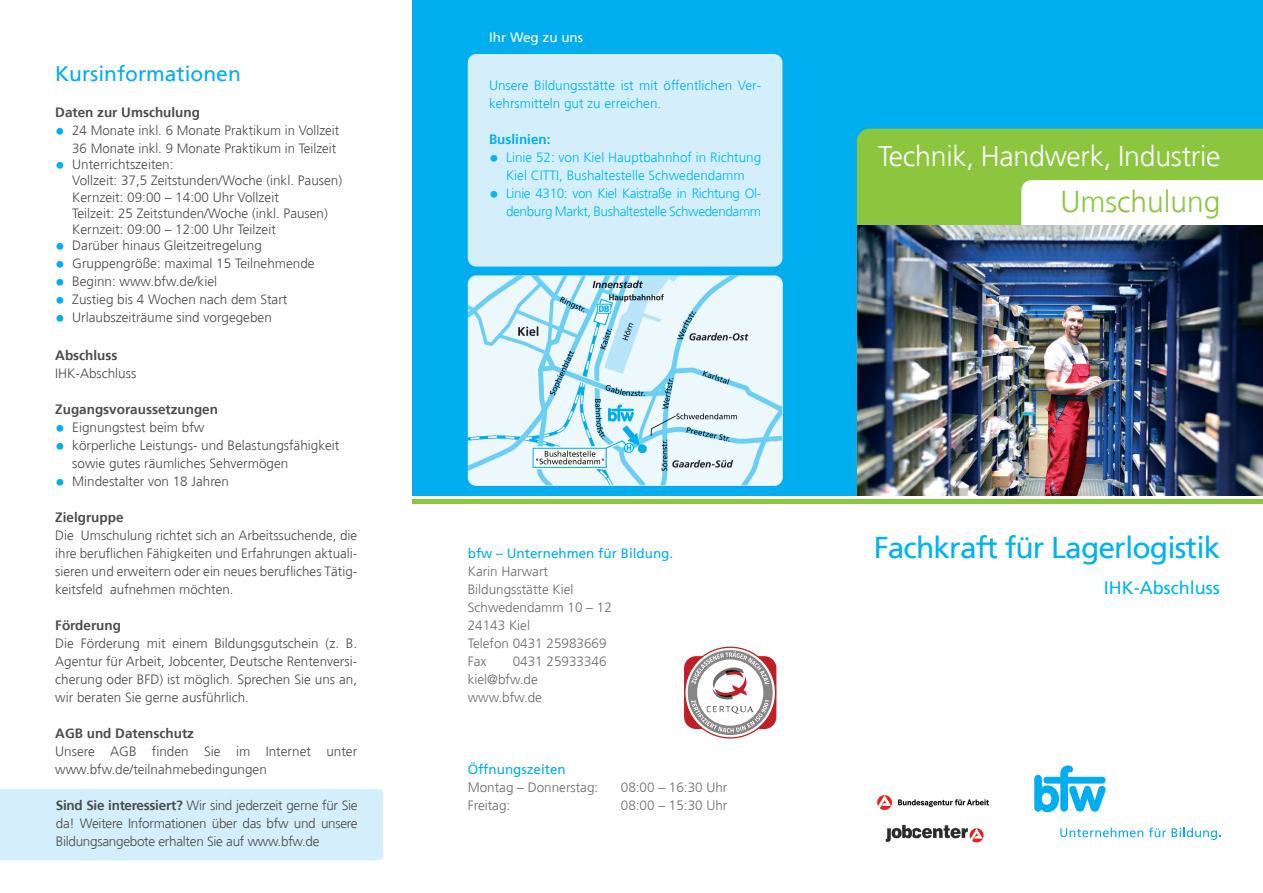
<style>
.page{position:relative;width:1263px;height:893px;background:#fff}
.page>*{position:absolute;margin:0;border:0;box-sizing:border-box;transform-origin:0 0}
.Minihead{font:30px "Frutiger";letter-spacing:-.03em;color:#00b3ef}
.Teaser{font:300 30px "Frutiger";color:#8bc63e}
.Teaser-2{font:300 28.5px "Frutiger";letter-spacing:-.01em;color:#fff}
.t1{font:21px "Frutiger";color:#00aeef}
.Minihead-2{font:18px "Frutiger";color:#00b3ef}
._04_Fliesstext{font:300 13.5px/18px "Frutiger";color:#4b4c4d}
.Minihead-3{font:300 13.5px "Frutiger";color:#6c6d70}
.t2{font:300 13.5px/18px "Frutiger";letter-spacing:-.025em;color:#00b6f0;text-align:right}
.Bold{font:700 13.5px "Frutiger";color:#4b4c4d}
.t3{font:300 13.5px/18px "Frutiger";color:#00b6f0;text-align:center}
.t4{font:300 13.5px/18px "Frutiger";color:#00aeef}
.Minihead-4{font:13.5px "Frutiger";color:#00aeef}
.t5{font:13.5px "Frutiger";color:#fff}
.t6{font:700 13.5px "Frutiger";color:#00aeef}
._04_Fliesstext-2{font:700 13.5px "Frutiger";color:#4b4c4d}
.s1{font-weight:700;font-size:19.5px;color:#00aeef}
.s2{font-weight:700}
.s3{font-weight:700;font-size:19.5px}
</style>
<div class="page">
<svg style="left:1034px;top:765px;width:71px;height:47px"></svg>
<svg style="left:1060px;top:827px;width:160px;height:13px"></svg>
<div style="left:412px;top:0;width:851px;height:495px;background:#00aeef"></div>
<div style="left:857px;top:129px;width:406px;height:96px;background:#8bc63e"></div>
<hr style="left:412px;top:500px;width:851px;height:4px;background:#8bc63e">
<img style="left:468px;top:275px;width:315px;height:211px">
<svg style="left:684px;top:647px;width:92px;height:91px"></svg>
<div style="left:468px;top:54px;width:314px;height:213px;background:#d4effb;border-radius:9px"></div>
<div style="left:0;top:789px;width:383px;height:71px;background:#d4effb"></div>
<img style="left:877px;top:795px;width:112px;height:16px">
<img style="left:885px;top:824px;width:99px;height:19px">
<div style="left:1021px;top:180px;width:242px;height:45px;background:#fff"></div>
<img style="left:857px;top:225px;width:406px;height:270px">
<p class="t1" style="left:55px;top:61px;width:187px">Kursinformationen</p>
<p class="Bold" style="left:55px;top:104px;width:146px">Daten zur Umschulung</p>
<p class="_04_Fliesstext" style="left:55px;top:122px;width:285px;text-align:right"><span class="s1">•</span> 24 Monate inkl. 6 Monate Praktikum in Vollzeit<br>36 Monate inkl. 9 Monate Praktikum in Teilzeit</p>
<p class="_04_Fliesstext" style="left:72px;top:157px;width:271px;line-height:16.2px;text-indent:-17px"><span class="s1">•</span> Unterrichtszeiten:<br>Vollzeit: 37,5 Zeitstunden/Woche (inkl. Pausen)<br>Kernzeit: 09:00 – 14:00 Uhr Vollzeit<br>Teilzeit: 25 Zeitstunden/Woche (inkl. Pausen)<br>Kernzeit: 09:00 – 12:00 Uhr Teilzeit</p>
<p class="_04_Fliesstext" style="left:55px;top:237px;width:208px"><span class="s1">•</span> Darüber hinaus Gleitzeitregelung</p>
<p class="_04_Fliesstext" style="left:55px;top:255px;width:261px"><span class="s1">•</span> Gruppengröße: maximal 15 Teilnehmende</p>
<p class="_04_Fliesstext" style="left:55px;top:273px;width:163px"><span class="s1">•</span> Beginn: www.bfw.de/kiel</p>
<p class="_04_Fliesstext" style="left:55px;top:291px;width:234px"><span class="s1">•</span> Zustieg bis 4 Wochen nach dem Start</p>
<p class="_04_Fliesstext" style="left:55px;top:309px;width:218px"><span class="s1">•</span> Urlaubszeiträume sind vorgegeben</p>
<p class="Bold" style="left:55px;top:347px;width:64px">Abschluss</p>
<p class="_04_Fliesstext" style="left:55px;top:365px;width:83px">IHK-Abschluss</p>
<p class="Bold" style="left:55px;top:401px;width:164px">Zugangsvoraussetzungen</p>
<p class="_04_Fliesstext" style="left:55px;top:419px;width:151px"><span class="s1">•</span> Eignungstest beim bfw</p>
<p class="_04_Fliesstext" style="left:72px;top:437px;width:269px;text-indent:-17px"><span class="s1">•</span> körperliche Leistungs- und Belastungsfähigkeit sowie gutes räumliches Sehvermögen</p>
<p class="_04_Fliesstext" style="left:55px;top:473px;width:175px"><span class="s1">•</span> Mindestalter von 18 Jahren</p>
<p class="Bold" style="left:55px;top:509px;width:70px">Zielgruppe</p>
<p class="_04_Fliesstext" style="left:55px;top:527px;width:303px;text-align:justify">Die Umschulung richtet sich an Arbeitssuchende, die ihre beruflichen Fähigkeiten und Erfahrungen aktuali&shy;sieren und erweitern oder ein neues berufliches Tätig&shy;keitsfeld aufnehmen möchten.</p>
<p class="_04_Fliesstext-2" style="left:55px;top:617px;width:67px">Förderung</p>
<p class="_04_Fliesstext" style="left:55px;top:635px;width:303px;text-align:justify">Die Förderung mit einem Bildungsgutschein (z. B.<br>Agentur für Arbeit, Jobcenter, Deutsche Rentenversi&shy;cherung oder BFD) ist möglich. Sprechen Sie uns an, wir beraten Sie gerne ausführlich.</p>
<p class="Bold" style="left:55px;top:725px;width:140px">AGB und Datenschutz</p>
<p class="_04_Fliesstext" style="left:55px;top:743px;width:303px">Unsere AGB finden Sie im Internet unter www.bfw.de/teilnahmebedingungen</p>
<p class="_04_Fliesstext" style="left:56px;top:797px;width:303px;text-align:justify"><span class="s2">Sind Sie interessiert?</span> Wir sind jederzeit gerne für Sie da! Weitere Informationen über das bfw und unsere Bildungsangebote erhalten Sie auf www.bfw.de</p>
<p class="t5" style="left:489px;top:30px;width:96px">Ihr Weg zu uns</p>
<p class="t4" style="left:489px;top:77px;width:274px">Unsere Bildungsstätte ist mit öffentlichen Ver&shy;kehrsmitteln gut zu erreichen.</p>
<p class="t6" style="left:489px;top:131px;width:63px">Buslinien:</p>
<p class="t3" style="left:489px;top:149px;width:274px"><span class="s3">•</span> Linie 52: von Kiel Hauptbahnhof in Richtung<br>Kiel CITTI, Bushaltestelle Schwedendamm</p>
<p class="t2" style="left:489px;top:185px;width:274px"><span class="s3">•</span> Linie 4310: von Kiel Kaistraße in Richtung Ol&shy;denburg Markt, Bushaltestelle Schwedendamm</p>
<p class="Minihead-4" style="left:468px;top:545px;width:207px">bfw – Unternehmen für Bildung.</p>
<p class="Minihead-3" style="left:468px;top:564px;width:82px">Karin Harwart</p>
<p class="Minihead-3" style="left:468px;top:582px;width:107px">Bildungsstätte Kiel</p>
<p class="Minihead-3" style="left:468px;top:600px;width:146px">Schwedendamm 10 – 12</p>
<p class="Minihead-3" style="left:468px;top:618px;width:64px">24143 Kiel</p>
<p class="Minihead-3" style="left:468px;top:636px;width:140px">Telefon 0431 25983669</p>
<p class="Minihead-3" style="left:468px;top:654px;width:20px">Fax</p>
<p class="Minihead-3" style="left:513px;top:654px;width:95px">0431 25933346</p>
<p class="Minihead-3" style="left:468px;top:672px;width:72px">kiel@bfw.de</p>
<p class="Minihead-3" style="left:468px;top:690px;width:76px">www.bfw.de</p>
<p class="Minihead-4" style="left:468px;top:761px;width:100px">Öffnungszeiten</p>
<p class="Minihead-3" style="left:468px;top:780px;width:132px">Montag – Donnerstag:</p>
<p class="Minihead-3" style="left:621px;top:780px;width:108px">08:00 – 16:30 Uhr</p>
<p class="Minihead-3" style="left:468px;top:798px;width:44px">Freitag:</p>
<p class="Minihead-3" style="left:621px;top:798px;width:108px">08:00 – 15:30 Uhr</p>
<p class="Teaser-2" style="left:878px;top:140px;width:344px">Technik, Handwerk, Industrie</p>
<p class="Teaser" style="left:1060px;top:184px;width:162px">Umschulung</p>
<p class="Minihead" style="left:874px;top:530px;width:348px">Fachkraft für Lagerlogistik</p>
<p class="Minihead-2" style="left:1104px;top:577px;width:117px">IHK-Abschluss</p>
</div>
